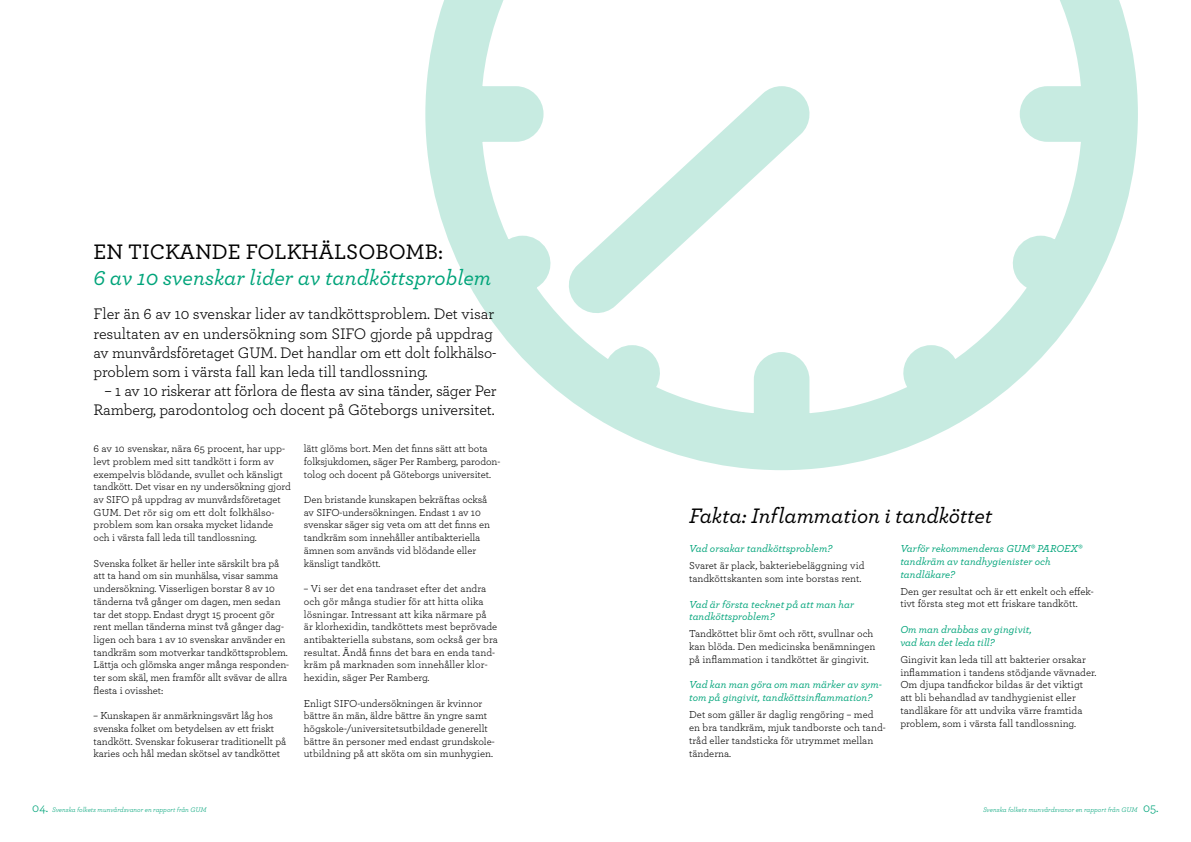
<style>
.page{position:relative;width:1191px;height:842px;background:#fff}
.page>*{position:absolute;margin:0;border:0;box-sizing:border-box;transform-origin:0 0}
.t1{font:italic 500 22px "Archer Pro";color:#00a47a}
.t2{font:italic 500 22px "Archer Pro";letter-spacing:-.005em;color:#000}
.t3{font:500 22px "Archer Pro";color:#000}
.t4{font:16px/19.2px "Archer Pro";letter-spacing:-.01em;color:#000}
.t5{font:10.6px/12.7px "Archer Pro";letter-spacing:-.005em;color:#000}
.t6{font:italic 500 10.6px/12.7px "Archer Pro";letter-spacing:.005em;color:#00a47a}
.t7{font:italic 7px "Archer Pro";color:#00a47a}
.s1{font-style:normal;font-size:13px}
</style>
<div class="page">
<svg style="left:425px;top:0;width:713px;height:471px"></svg>
<svg style="left:548px;top:69px;width:282px;height:265px"></svg>
<h1 class="t3" style="left:94px;top:236px;width:351px">EN TICKANDE FOLKHÄLSOBOMB:</h1>
<h1 class="t1" style="left:94px;top:262px;width:399px">6 av 10 svenskar lider av tandköttsproblem</h1>
<h2 class="t4" style="left:94px;top:304px;width:404px">Fler än 6 av 10 svenskar lider av tandköttsproblem. Det visar resultaten av en undersökning som SIFO gjorde på uppdrag av munvårdsföretaget GUM. Det handlar om ett dolt folkhälso&shy;problem som i värsta fall kan leda till tandlossning.</h2>
<h2 class="t4" style="left:94px;top:380px;width:404px;text-align:right">– 1 av 10 riskerar att förlora de flesta av sina tänder, säger Per<br>Ramberg, parodontolog och docent på Göteborgs universitet.</h2>
<p class="t5" style="left:94px;top:442px;width:199px">6 av 10 svenskar, nära 65 procent, har upp&shy;levt problem med sitt tandkött i form av exempelvis blödande, svullet och känsligt tandkött. Det visar en ny undersökning gjord av SIFO på uppdrag av munvårdsföretaget GUM. Det rör sig om ett dolt folkhälso&shy;problem som kan orsaka mycket lidande och i värsta fall leda till tandlossning.</p>
<p class="t5" style="left:94px;top:556px;width:197px">Svenska folket är heller inte särskilt bra på att ta hand om sin munhälsa, visar samma undersökning. Visserligen borstar 8 av 10 tänderna två gånger om dagen, men sedan tar det stopp. Endast drygt 15 procent gör rent mellan tänderna minst två gånger dag&shy;ligen och bara 1 av 10 svenskar använder en tandkräm som motverkar tandköttsproblem.<br>Lättja och glömska anger många responden&shy;ter som skäl, men framför allt svävar de allra flesta i ovisshet:</p>
<p class="t5" style="left:94px;top:709px;width:194px">– Kunskapen är anmärkningsvärt låg hos svenska folket om betydelsen av ett friskt tandkött. Svenskar fokuserar traditionellt på karies och hål medan skötsel av tandköttet</p>
<p class="t5" style="left:304px;top:442px;width:198px">lätt glöms bort. Men det finns sätt att bota folksjukdomen, säger Per Ramberg, parodon&shy;tolog och docent på Göteborgs universitet.</p>
<p class="t5" style="left:304px;top:493px;width:188px">Den bristande kunskapen bekräftas också av SIFO-undersökningen. Endast 1 av 10 svenskar säger sig veta om att det finns en tandkräm som innehåller antibakteriella ämnen som används vid blödande eller känsligt tandkött.</p>
<p class="t5" style="left:304px;top:582px;width:196px">– Vi ser det ena tandraset efter det andra och gör många studier för att hitta olika lösningar. Intressant att kika närmare på är klorhexidin, tandköttets mest beprövade antibakteriella substans, som också ger bra resultat. Ändå finns det bara en enda tand&shy;kräm på marknaden som innehåller klor&shy;hexidin, säger Per Ramberg.</p>
<p class="t5" style="left:304px;top:696px;width:192px">Enligt SIFO-undersökningen är kvinnor bättre än män, äldre bättre än yngre samt högskole-/universitetsutbildade generellt bättre än personer med endast grundskole&shy;utbildning på att sköta om sin munhygien.</p>
<h1 class="t2" style="left:689px;top:500px;width:305px">Fakta: Inflammation i tandköttet</h1>
<p class="t6" style="left:689px;top:541px;width:145px">Vad orsakar tandköttsproblem?</p>
<p class="t5" style="left:689px;top:559px;width:177px">Svaret är plack, bakteriebeläggning vid tandköttskanten som inte borstas rent.</p>
<p class="t6" style="left:689px;top:597px;width:166px">Vad är första tecknet på att man har tandköttsproblem?</p>
<p class="t5" style="left:689px;top:627px;width:188px">Tandköttet blir ömt och rött, svullnar och kan blöda. Den medicinska benämningen på inflammation i tandköttet är gingivit.</p>
<p class="t6" style="left:689px;top:678px;width:194px">Vad kan man göra om man märker av sym&shy;tom på gingivit, tandköttsinflammation?</p>
<p class="t5" style="left:689px;top:708px;width:198px">Det som gäller är daglig rengöring – med en bra tandkräm, mjuk tandborste och tand&shy;tråd eller tandsticka för utrymmet mellan tänderna.</p>
<p class="t6" style="left:900px;top:541px;width:183px">Varför rekommenderas GUM® PAROEX® tandkräm av tandhygienister och tandläkare?</p>
<p class="t5" style="left:900px;top:584px;width:195px">Den ger resultat och är ett enkelt och effek&shy;tivt första steg mot ett friskare tandkött.</p>
<p class="t6" style="left:900px;top:622px;width:133px">Om man drabbas av gingivit, vad kan det leda till?</p>
<p class="t5" style="left:900px;top:652px;width:198px">Gingivit kan leda till att bakterier orsakar inflammation i tandens stödjande vävnader.<br>Om djupa tandfickor bildas är det viktigt att bli behandlad av tandhygienist eller tandläkare för att undvika värre framtida problem, som i värsta fall tandlossning.</p>
<p class="t7" style="left:32px;top:805px;width:176px"><span class="s1">04.</span> Svenska folkets munvårdsvanor en rapport från GUM</p>
<p class="t7" style="left:983px;top:805px;width:177px">Svenska folkets munvårdsvanor en rapport från GUM <span class="s1">05.</span></p>
</div>
